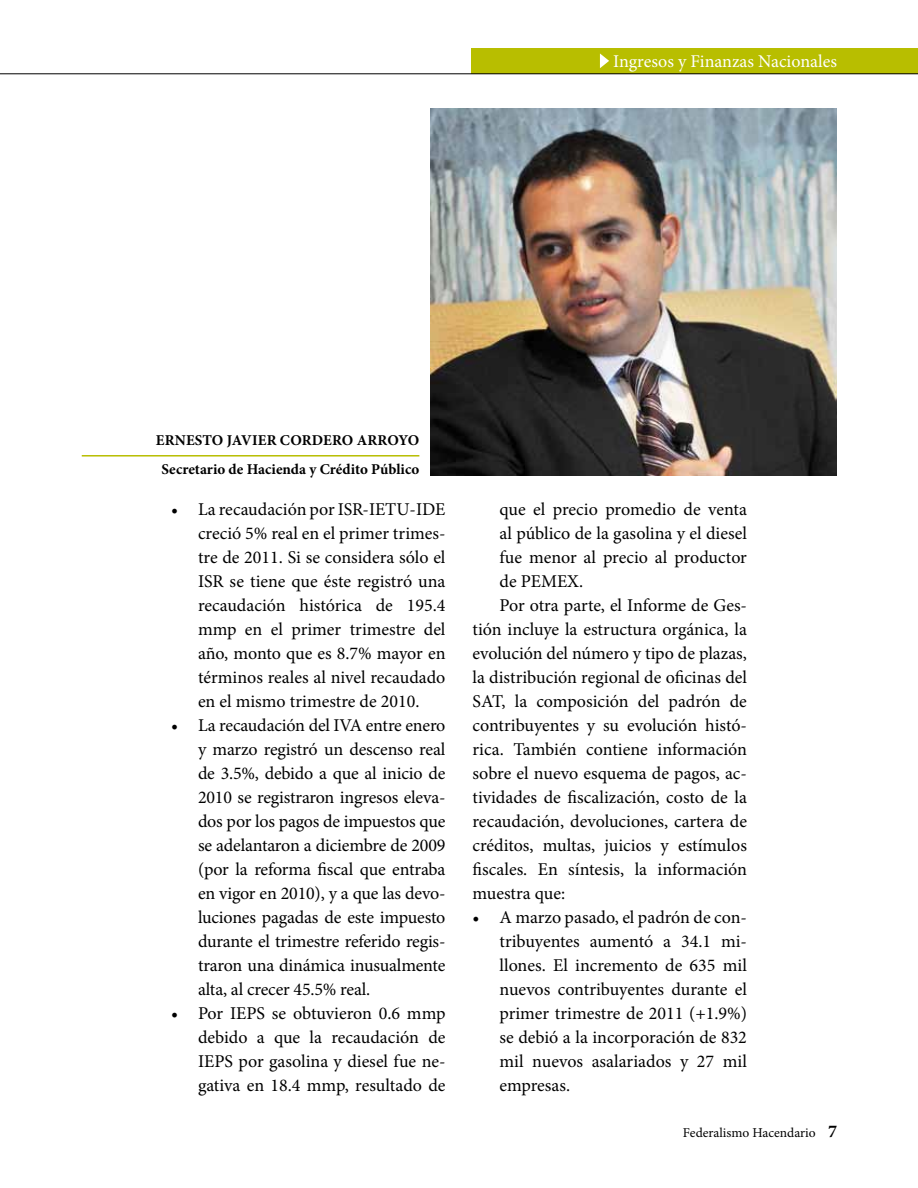
<style>
.page{position:relative;width:918px;height:1188px;background:#fff}
.page>*{position:absolute;margin:0;border:0;box-sizing:border-box;transform-origin:0 0}
.t1{font:18px/24px "Minion Pro";color:#000;text-align:justify}
.t2{font:18px "Minion Pro";color:#fff}
.t3{font:700 15px/28.5px "Minion Pro";color:#000;text-align:right}
.t4{font:13.5px "Minion Pro";color:#000}
.s1{font-weight:700;font-size:18px}
</style>
<div class="page">
<div style="left:471px;top:48px;width:447px;height:26px;background:#b8be00"></div>
<hr style="left:0;top:73px;width:918px;height:1px;background:#000">
<svg style="left:600px;top:53px;width:9px;height:15px"></svg>
<img style="left:430px;top:108px;width:407px;height:367px">
<hr style="left:82px;top:455px;width:337px;height:2px;background:#b8be00">
<p class="t2" style="left:613px;top:49px;width:225px">Ingresos y Finanzas Nacionales</p>
<p class="t3" style="left:156px;top:426px;width:20px">ERNEST</p>
<p class="t3" style="left:212px;top:426px;width:30px">O JAVIER</p>
<p class="t3" style="left:280px;top:426px;width:33px">CORDER</p>
<p class="t3" style="left:162px;top:426px;width:259px">O ARROYO<br>SECRETARIO DE HACIENDA Y CRÉDITO PÚBLICO</p>
<p class="t1" style="left:198px;top:498px;width:249px;text-indent:-27px">• La recaudación por ISR-IETU-IDE creció 5% real en el primer trimes&shy;tre de 2011. Si se considera sólo el ISR se tiene que éste registró una recaudación histórica de 195.4 mmp en el primer trimestre del año, monto que es 8.7% mayor en términos reales al nivel recaudado en el mismo trimestre de 2010.</p>
<p class="t1" style="left:198px;top:714px;width:249px;text-indent:-27px">• La recaudación del IVA entre enero y marzo registró un descenso real de 3.5%, debido a que al inicio de 2010 se registraron ingresos eleva&shy;dos por los pagos de impuestos que se adelantaron a diciembre de 2009 (por la reforma fiscal que entraba en vigor en 2010), y a que las devo&shy;luciones pagadas de este impuesto durante el trimestre referido regis&shy;traron una dinámica inusualmente alta, al crecer 45.5% real.</p>
<p class="t1" style="left:198px;top:1002px;width:249px;text-indent:-27px">• Por IEPS se obtuvieron 0.6 mmp debido a que la recaudación de IEPS por gasolina y diesel fue ne&shy;gativa en 18.4 mmp, resultado de</p>
<p class="t1" style="left:500px;top:497px;width:249px">que el precio promedio de venta</p>
<p class="t1" style="left:500px;top:521px;width:249px">al público de la gasolina y el diesel</p>
<p class="t1" style="left:500px;top:545px;width:249px">fue menor al precio al productor</p>
<p class="t1" style="left:500px;top:569px;width:85px">de PEMEX.</p>
<p class="t1" style="left:500px;top:593px;width:249px">Por otra parte, el Informe de Ges-</p>
<p class="t1" style="left:472px;top:617px;width:276px">tión incluye la estructura orgánica, la</p>
<p class="t1" style="left:472px;top:641px;width:276px">evolución del número y tipo de plazas,</p>
<p class="t1" style="left:472px;top:665px;width:276px">la distribución regional de oficinas del</p>
<p class="t1" style="left:472px;top:689px;width:276px">SAT, la composición del padrón de</p>
<p class="t1" style="left:472px;top:713px;width:276px">contribuyentes y su evolución histó-</p>
<p class="t1" style="left:472px;top:737px;width:276px">rica. También contiene información</p>
<p class="t1" style="left:472px;top:761px;width:276px">sobre el nuevo esquema de pagos, ac-</p>
<p class="t1" style="left:472px;top:785px;width:276px">tividades de fiscalización, costo de la</p>
<p class="t1" style="left:472px;top:809px;width:276px">recaudación, devoluciones, cartera de</p>
<p class="t1" style="left:472px;top:833px;width:276px">créditos, multas, juicios y estímulos</p>
<p class="t1" style="left:472px;top:857px;width:276px">fiscales. En síntesis, la información</p>
<p class="t1" style="left:472px;top:881px;width:94px">muestra que:</p>
<p class="t1" style="left:500px;top:905px;width:249px;text-indent:-27px">• A marzo pasado, el padrón de con&shy;tribuyentes aumentó a 34.1 mi&shy;llones. El incremento de 635 mil nuevos contribuyentes durante el primer trimestre de 2011 (+1.9%) se debió a la incorporación de 832 mil nuevos asalariados y 27 mil empresas.</p>
<p class="t4" style="left:683px;top:1124px;width:156px">Federalismo Hacendario <span class="s1">7</span></p>
</div>
